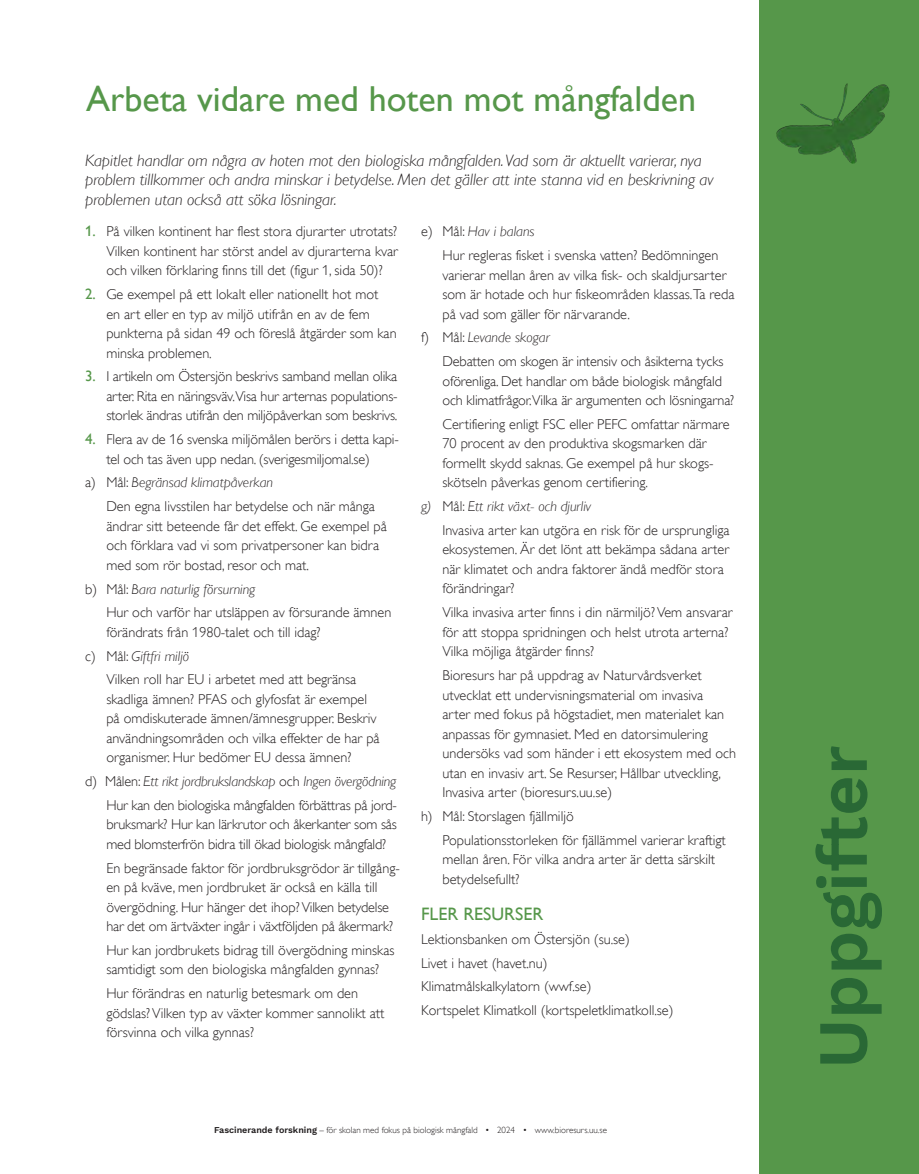
<style>
.page{position:relative;width:919px;height:1174px;background:#fff}
.page>*{position:absolute;margin:0;border:0;box-sizing:border-box;transform-origin:0 0}
.t1{font:70.5px "Work Sans";color:#296835}
.Rubrik_2__uppgiftssidorna{font:36px "Gill Alt One";color:#56974a}
.Underrubrik_till_uppgiftsida{font:18px "Gill Alt One";color:#56974a}
.Ingress_uppgiftssidor{font:italic 300 16.5px/19.5px "Gill Alt One";color:#231f20}
.Uppgifter__faktatext{font:300 14.25px/19.5px "Gill Alt One";color:#231f20}
.Uppgifter__faktatext-2{font:italic 300 14.25px "Gill Alt One";color:#231f20}
.t2{font:300 9px "Gill Alt One";color:#231f20}
.s1{font-weight:400;font-size:15px;color:#56974a}
.s2{font-style:normal}
.s3{font-family:"Work Sans";font-weight:400}
.s4{font-family:"Berling";font-weight:400}
</style>
<div class="page">
<div style="left:759px;top:0;width:159px;height:1174px;background:#56974a"></div>
<img style="left:776px;top:84px;width:113px;height:79px">
<h2 class="Rubrik_2__uppgiftssidorna" style="left:86px;top:78px;width:611px">Arbeta vidare med hoten mot mångfalden</h2>
<p class="Ingress_uppgiftssidor" style="left:85px;top:150px;width:630px">Kapitlet handlar om några av hoten mot den biologiska mångfalden. Vad som är aktuellt varierar, nya problem tillkommer och andra minskar i betydelse. Men det gäller att inte stanna vid en beskrivning av problemen utan också att söka lösningar.</p>
<p class="Uppgifter__faktatext" style="left:106px;top:222px;width:293px;text-align:justify;text-indent:-21px"><span class="s1">1.</span> På vilken kontinent har flest stora djurarter utrotats?<br>Vilken kontinent har störst andel av djurarterna kvar och vilken förklaring finns till det (figur 1, sida 50)?</p>
<p class="Uppgifter__faktatext" style="left:106px;top:284px;width:292px;text-indent:-21px"><span class="s1">2.</span> Ge exempel på ett lokalt eller nationellt hot mot<br>en art eller en typ av miljö utifrån en av de fem punkterna på sidan 49 och föreslå åtgärder som kan minska problemen.</p>
<p class="Uppgifter__faktatext" style="left:106px;top:367px;width:293px;text-align:justify;text-indent:-21px"><span class="s1">3.</span> I artikeln om Östersjön beskrivs samband mellan olika arter. Rita en näringsväv.Visa hur arternas populations&shy;storlek ändras utifrån den miljöpåverkan som beskrivs.</p>
<p class="Uppgifter__faktatext" style="left:85px;top:429px;width:315px;text-align:center"><span class="s1">4.</span> Flera av de 16 svenska miljömålen berörs i detta kapi&shy;tel och tas även upp nedan. (sverigesmiljomal.se)</p>
<p class="Uppgifter__faktatext-2" style="left:85px;top:474px;width:189px"><span class="s2">a) Mål:</span> Begränsad klimatpåverkan</p>
<p class="Uppgifter__faktatext" style="left:106px;top:496px;width:282px">Den egna livsstilen har betydelse och när många ändrar sitt beteende får det effekt. Ge exempel på och förklara vad vi som privatpersoner kan bidra med som rör bostad, resor och mat.</p>
<p class="Uppgifter__faktatext-2" style="left:85px;top:580px;width:172px"><span class="s2">b) Mål:</span> Bara naturlig försurning</p>
<p class="Uppgifter__faktatext" style="left:106px;top:602px;width:286px">Hur och varför har utsläppen av försurande ämnen förändrats från 1980-talet och till idag?</p>
<p class="Uppgifter__faktatext-2" style="left:85px;top:647px;width:106px"><span class="s2">c) Mål:</span> Giftfri miljö</p>
<p class="Uppgifter__faktatext" style="left:106px;top:669px;width:275px">Vilken roll har EU i arbetet med att begränsa skadliga ämnen? PFAS och glyfosfat är exempel på omdiskuterade ämnen/ämnesgrupper. Beskriv användningsområden och vilka effekter de har på organismer. Hur bedömer EU dessa ämnen?</p>
<p class="Uppgifter__faktatext-2" style="left:85px;top:773px;width:313px"><span class="s2">d) Målen:</span> Ett rikt jordbrukslandskap <span class="s2">och</span> Ingen övergödning</p>
<p class="Uppgifter__faktatext" style="left:106px;top:795px;width:292px;text-align:justify">Hur kan den biologiska mångfalden förbättras på jord&shy;bruksmark? Hur kan lärkrutor och åkerkanter som sås med blomsterfrön bidra till ökad biologisk mångfald?</p>
<p class="Uppgifter__faktatext" style="left:106px;top:858px;width:295px">En begränsade faktor för jordbruksgrödor är tillgång&shy;en på kväve, men jordbruket är också en källa till övergödning. Hur hänger det ihop? Vilken betydelse har det om ärtväxter ingår i växtföljden på åkermark?</p>
<p class="Uppgifter__faktatext" style="left:106px;top:940px;width:290px">Hur kan jordbrukets bidrag till övergödning minskas samtidigt som den biologiska mångfalden gynnas?</p>
<p class="Uppgifter__faktatext" style="left:106px;top:983px;width:279px">Hur förändras en naturlig betesmark om den gödslas? Vilken typ av växter kommer sannolikt att försvinna och vilka gynnas?</p>
<p class="Uppgifter__faktatext-2" style="left:421px;top:223px;width:115px"><span class="s2">e) Mål:</span> Hav i balans</p>
<p class="Uppgifter__faktatext" style="left:442px;top:245px;width:293px">Hur regleras fisket i svenska vatten? Bedömningen varierar mellan åren av vilka fisk- och skaldjursarter som är hotade och hur fiskeområden klassas.Ta reda på vad som gäller för närvarande.</p>
<p class="Uppgifter__faktatext-2" style="left:421px;top:329px;width:130px"><span class="s2">f) Mål:</span> Levande skogar</p>
<p class="Uppgifter__faktatext" style="left:442px;top:351px;width:293px">Debatten om skogen är intensiv och åsikterna tycks oförenliga. Det handlar om både biologisk mångfald och klimatfrågor.Vilka är argumenten och lösningarna?</p>
<p class="Uppgifter__faktatext" style="left:442px;top:414px;width:289px">Certifiering enligt FSC eller PEFC omfattar närmare 70 procent av den produktiva skogsmarken där formellt skydd saknas. Ge exempel på hur skogs&shy;skötseln påverkas genom certifiering.</p>
<p class="Uppgifter__faktatext-2" style="left:421px;top:498px;width:171px">g) <span class="s2">Mål:</span> Ett rikt växt- och djurliv</p>
<p class="Uppgifter__faktatext" style="left:442px;top:520px;width:288px">Invasiva arter kan utgöra en risk för de ursprungliga ekosystemen. Är det lönt att bekämpa sådana arter när klimatet och andra faktorer ändå medför stora förändringar?</p>
<p class="Uppgifter__faktatext" style="left:442px;top:602px;width:291px">Vilka invasiva arter finns i din närmiljö? Vem ansvarar för att stoppa spridningen och helst utrota arterna?<br>Vilka möjliga åtgärder finns?</p>
<p class="Uppgifter__faktatext" style="left:442px;top:665px;width:295px">Bioresurs har på uppdrag av Naturvårdsverket utvecklat ett undervisningsmaterial om invasiva<br>arter med fokus på högstadiet, men materialet kan anpassas för gymnasiet. Med en datorsimulering undersöks vad som händer i ett ekosystem med och utan en invasiv art. Se Resurser, Hållbar utveckling, Invasiva arter (bioresurs.uu.se)</p>
<p class="Uppgifter__faktatext" style="left:421px;top:806px;width:154px">h) Mål: Storslagen fjällmiljö</p>
<p class="Uppgifter__faktatext" style="left:442px;top:830px;width:285px">Populationsstorleken för fjällämmel varierar kraftigt mellan åren. För vilka andra arter är detta särskilt betydelsefullt?</p>
<h3 class="Underrubrik_till_uppgiftsida" style="left:421px;top:903px;width:123px">FLER RESURSER</h3>
<p class="Uppgifter__faktatext" style="left:421px;top:929px;width:210px">Lektionsbanken om Östersjön (su.se)</p>
<p class="Uppgifter__faktatext" style="left:421px;top:953px;width:128px">Livet i havet (havet.nu)</p>
<p class="Uppgifter__faktatext" style="left:421px;top:976px;width:172px">Klimatmålskalkylatorn (wwf.se)</p>
<p class="Uppgifter__faktatext" style="left:421px;top:1000px;width:254px">Kortspelet Klimatkoll (kortspeletklimatkoll.se)</p>
<p class="t2" style="left:214px;top:1124px;width:394px"><span class="s3">Fascinerande forskning</span> <span class="s4">–</span> för skolan med fokus på biologisk mångfald • 2024 • www.bioresurs.uu.se</p>
<h1 class="t1" style="left:789px;top:1068px;width:325px;rotate:-90deg">Uppgifter</h1>
</div>
